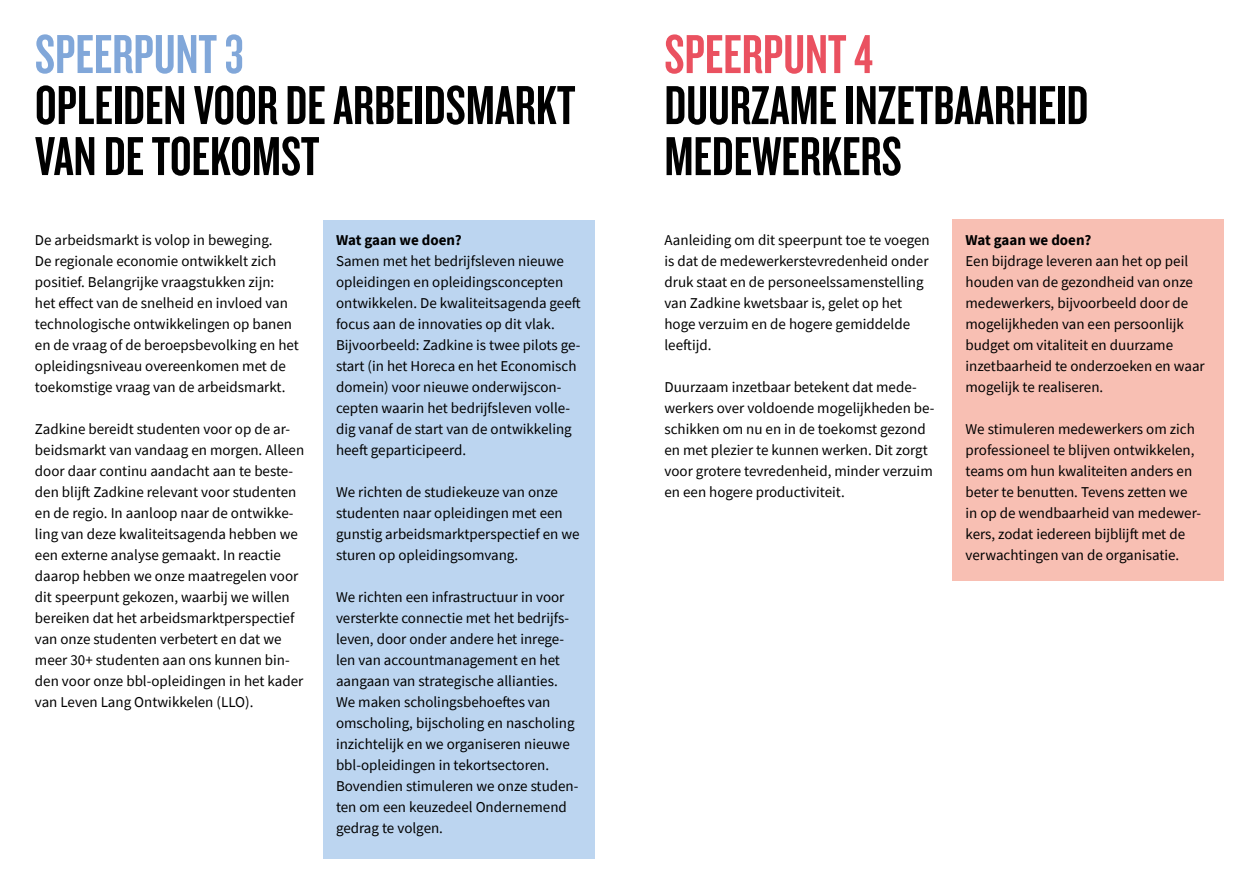
<style>
.page{position:relative;width:1259px;height:893px;background:#fff}
.page>*{position:absolute;margin:0;border:0;box-sizing:border-box;transform-origin:0 0}
.t1{font:57px/51px "Knockout 48 Featherweight";color:#000}
.t2{font:57px "Knockout 48 Featherweight";color:#81a7d9}
.t3{font:57px "Knockout 48 Featherweight";color:#ea5160}
.t4{font:15px/21px "Source Sans Pro";color:#000}
.t5{font:700 15px "Source Sans Pro";color:#000}
</style>
<div class="page">
<div style="left:323px;top:220px;width:271px;height:638px;background:#bcd5f0"></div>
<div style="left:952px;top:220px;width:272px;height:361px;background:#f8bfb3"></div>
<h1 class="t2" style="left:35px;top:19px;width:210px">SPEERPUNT 3</h1>
<h1 class="t1" style="left:35px;top:78px;width:542px">OPLEIDEN VOOR DE ARBEIDSMARKT<br>VAN DE TOEKOMST</h1>
<p class="t4" style="left:35px;top:229px;width:265px">De arbeidsmarkt is volop in beweging.<br>De regionale economie ontwikkelt zich positief. Belangrijke vraagstukken zijn:<br>het effect van de snelheid en invloed van technologische ontwikkelingen op banen en de vraag of de beroepsbevolking en het opleidingsniveau overeenkomen met de toekomstige vraag van de arbeidsmarkt.</p>
<p class="t4" style="left:35px;top:418px;width:271px">Zadkine bereidt studenten voor op de ar&shy;beidsmarkt van vandaag en morgen. Alleen door daar continu aandacht aan te beste&shy;den blijft Zadkine relevant voor studenten en de regio. In aanloop naar de ontwikke&shy;ling van deze kwaliteitsagenda hebben we een externe analyse gemaakt. In reactie daarop hebben we onze maatregelen voor dit speerpunt gekozen, waarbij we willen bereiken dat het arbeidsmarktperspectief van onze studenten verbetert en dat we meer 30+ studenten aan ons kunnen bin&shy;den voor onze bbl-opleidingen in het kader van Leven Lang Ontwikkelen (LLO).</p>
<p class="t5" style="left:336px;top:230px;width:127px">Wat gaan we doen?</p>
<p class="t4" style="left:336px;top:250px;width:246px">Samen met het bedrijfsleven nieuwe opleidingen en opleidingsconcepten ontwikkelen. De kwaliteitsagenda geeft focus aan de innovaties op dit vlak.<br>Bijvoorbeeld: Zadkine is twee pilots ge&shy;start (in het Horeca en het Economisch domein) voor nieuwe onderwijscon&shy;cepten waarin het bedrijfsleven volle&shy;dig vanaf de start van de ontwikkeling heeft geparticipeerd.</p>
<p class="t4" style="left:336px;top:481px;width:245px">We richten de studiekeuze van onze studenten naar opleidingen met een gunstig arbeidsmarktperspectief en we sturen op opleidingsomvang.</p>
<p class="t4" style="left:336px;top:586px;width:244px">We richten een infrastructuur in voor versterkte connectie met het bedrijfs&shy;leven, door onder andere het inrege&shy;len van accountmanagement en het aangaan van strategische allianties.<br>We maken scholingsbehoeftes van omscholing, bijscholing en nascholing inzichtelijk en we organiseren nieuwe bbl-opleidingen in tekortsectoren.<br>Bovendien stimuleren we onze studen&shy;ten om een keuzedeel Ondernemend gedrag te volgen.</p>
<h1 class="t3" style="left:664px;top:19px;width:210px">SPEERPUNT 4</h1>
<h1 class="t1" style="left:664px;top:78px;width:425px">DUURZAME INZETBAARHEID<br>MEDEWERKERS</h1>
<p class="t4" style="left:664px;top:229px;width:267px">Aanleiding om dit speerpunt toe te voegen is dat de medewerkerstevredenheid onder druk staat en de personeelssamenstelling van Zadkine kwetsbaar is, gelet op het hoge verzuim en de hogere gemiddelde leeftijd.</p>
<p class="t4" style="left:664px;top:376px;width:271px">Duurzaam inzetbaar betekent dat mede&shy;werkers over voldoende mogelijkheden be&shy;schikken om nu en in de toekomst gezond en met plezier te kunnen werken. Dit zorgt voor grotere tevredenheid, minder verzuim en een hogere productiviteit.</p>
<p class="t5" style="left:965px;top:230px;width:127px">Wat gaan we doen?</p>
<p class="t4" style="left:965px;top:250px;width:241px">Een bijdrage leveren aan het op peil houden van de gezondheid van onze medewerkers, bijvoorbeeld door de mogelijkheden van een persoonlijk budget om vitaliteit en duurzame inzetbaarheid te onderzoeken en waar mogelijk te realiseren.</p>
<p class="t4" style="left:965px;top:418px;width:237px">We stimuleren medewerkers om zich professioneel te blijven ontwikkelen, teams om hun kwaliteiten anders en beter te benutten. Tevens zetten we in op de wendbaarheid van medewer&shy;kers, zodat iedereen bijblijft met de verwachtingen van de organisatie.</p>
</div>
